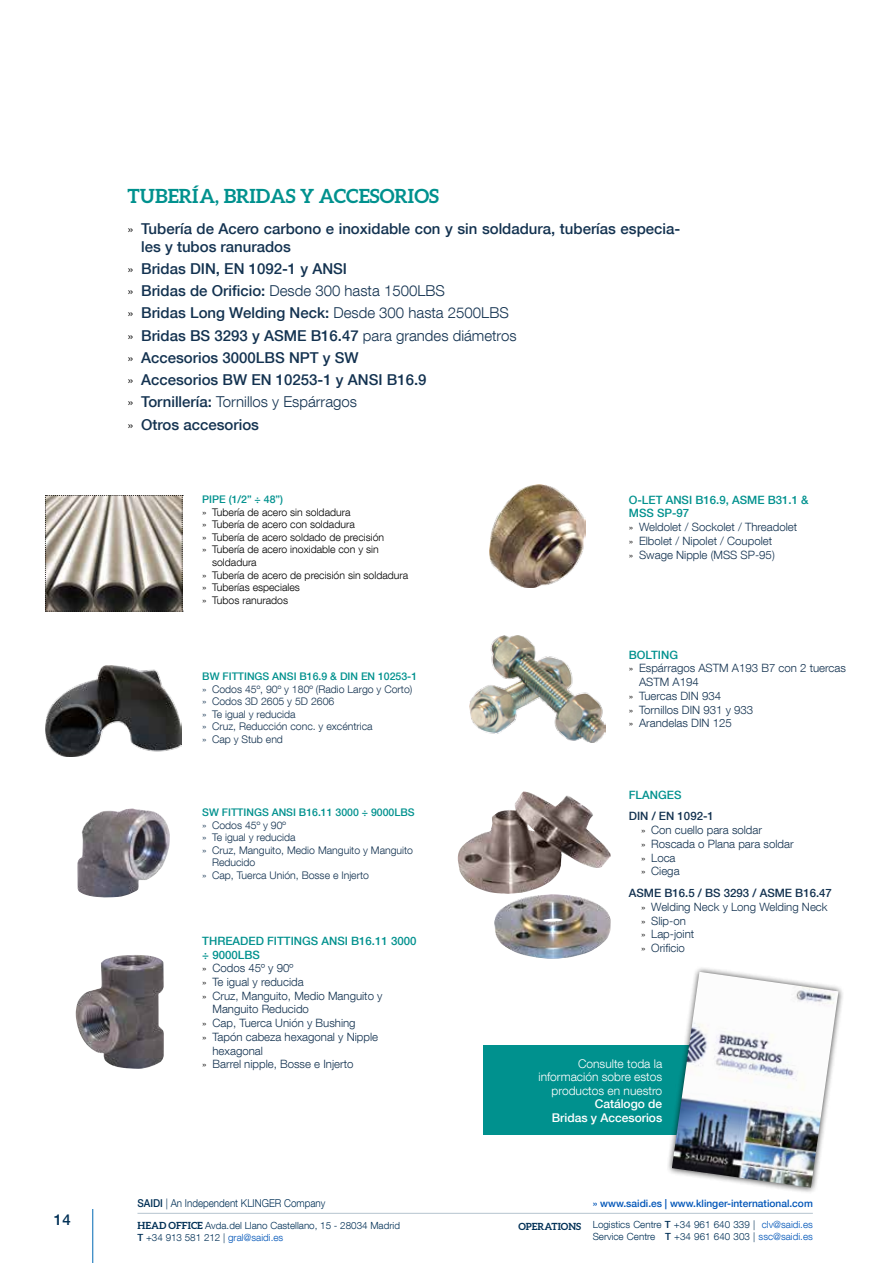
<style>
.page{position:relative;width:893px;height:1263px;background:#fff}
.page>*{position:absolute;margin:0;border:0;box-sizing:border-box;transform-origin:0 0}
.t1{font:700 19.5px "Aleo";color:#00918e}
.t2{font:500 15px/22.2px "Helvetica Neue LT Com";color:#133250}
.t3{font:500 15px "Helvetica Neue LT Com";color:#003056}
.t4{font:300 12px/13.5px "Helvetica Neue LT Com";color:#fff;text-align:right}
.t5{font:500 12px/13.5px "Helvetica Neue LT Com";color:#fff;text-align:right}
.t6{font:300 11.4px/13.8px "Helvetica Neue LT Com";color:#133250}
.t7{font:500 11.4px "Helvetica Neue LT Com";color:#00918e}
.t8{font:300 10.8px "Helvetica Neue LT Com";color:#003056;scale:.91 1}
.t9{font:300 10.5px/12.6px "Helvetica Neue LT Com";color:#133250}
.t10{font:300 10.5px "Helvetica Neue LT Com";color:#000}
.t11{font:500 10.5px "Helvetica Neue LT Com";color:#00918e}
.t12{font:500 10.2px "Helvetica Neue LT Com";color:#0055b8}
.t13{font:300 9.9px/11.9px "Helvetica Neue LT Com";color:#003056}
.t14{font:700 9.9px "Aleo";color:#003056}
.s1{font-weight:300;font-size:14.25px;color:#000}
.s2{font-weight:300}
.s3{font-size:10.5px;color:#000}
.s4{font-weight:500;color:#00918e}
.s5{font-weight:500}
.s6{font-family:"Aleo";font-weight:700}
.s7{color:#0055b8}
</style>
<div class="page">
<svg style="left:45px;top:495px;width:138px;height:117px"></svg>
<img style="left:45px;top:666px;width:137px;height:91px">
<img style="left:490px;top:485px;width:96px;height:103px">
<img style="left:77px;top:808px;width:93px;height:89px">
<img style="left:76px;top:955px;width:88px;height:114px">
<img style="left:469px;top:636px;width:137px;height:106px">
<img style="left:494px;top:894px;width:117px;height:65px">
<img style="left:458px;top:791px;width:153px;height:103px">
<hr style="left:92px;top:1209px;width:1px;height:54px;background:#0069b4">
<hr style="left:137px;top:1213px;width:676px;height:1px;background:#758fa4">
<div style="left:483px;top:1046px;width:263px;height:89px;background:#00918e"></div>
<div style="left:666px;top:966px;width:179px;height:228px;background:#000;opacity:.75"></div>
<img style="left:672px;top:972px;width:166px;height:216px">
<h2 class="t3" style="left:54px;top:1210px;width:18px">14</h2>
<h1 class="t1" style="left:128px;top:184px;width:313px">TUBERÍA, BRIDAS Y ACCESORIOS</h1>
<h2 class="t2" style="left:141px;top:219px;width:541px;line-height:18px;text-indent:-14px"><span class="s1">»</span> Tubería de Acero carbono e inoxidable con y sin soldadura, tuberías especia&shy;les y tubos ranurados</h2>
<p class="t2" style="left:128px;top:257px;width:391px"><span class="s1">»</span> Bridas DIN, EN 1092-1 y ANSI<br><span class="s1">»</span> Bridas de Orificio: <span class="s2">Desde 300 hasta 1500LBS<br></span><span class="s1">»</span> Bridas Long Welding Neck: <span class="s2">Desde 300 hasta 2500LBS </span><span class="s1">»</span> Bridas BS 3293 y ASME B16.47 <span class="s2">para grandes diámetros </span><span class="s1">»</span> Accesorios 3000LBS NPT y SW<br><span class="s1">»</span> Accesorios BW EN 10253-1 y ANSI B16.9<br><span class="s1">»</span> Tornillería: <span class="s2">Tornillos y Espárragos<br></span><span class="s1">»</span> Otros accesorios</p>
<p class="t11" style="left:202px;top:493px;width:82px">PIPE (1/2” ÷ 48”)</p>
<p class="t10" style="left:202px;top:505px;width:150px">» Tubería de acero sin soldadura</p>
<p class="t10" style="left:202px;top:518px;width:154px">» Tubería de acero con soldadura</p>
<p class="t10" style="left:202px;top:531px;width:183px">» Tubería de acero soldado de precisión</p>
<p class="t10" style="left:202px;top:543px;width:178px">» Tubería de acero inoxidable con y sin</p>
<p class="t10" style="left:212px;top:556px;width:46px">soldadura</p>
<p class="t10" style="left:202px;top:568px;width:207px">» Tubería de acero de precisión sin soldadura</p>
<p class="t10" style="left:202px;top:581px;width:99px">» Tuberías especiales</p>
<p class="t10" style="left:202px;top:594px;width:87px">» Tubos ranurados</p>
<p class="t11" style="left:202px;top:670px;width:216px">BW FITTINGS ANSI B16.9 &amp; DIN EN 10253-1</p>
<p class="t9" style="left:202px;top:682px;width:212px">» Codos 45º, 90º y 180º (Radio Largo y Corto) » Codos 3D 2605 y 5D 2606<br>» Te igual y reducida<br>» Cruz, Reducción conc. y excéntrica<br>» Cap y Stub end</p>
<p class="t11" style="left:202px;top:806px;width:214px">SW FITTINGS ANSI B16.11 3000 ÷ 9000LBS</p>
<p class="t9" style="left:202px;top:818px;width:85px">» Codos 45º y 90º</p>
<p class="t9" style="left:202px;top:831px;width:95px">» Te igual y reducida</p>
<p class="t9" style="left:202px;top:843px;width:212px">» Cruz, Manguito, Medio Manguito y Manguito</p>
<p class="t9" style="left:212px;top:856px;width:45px">Reducido</p>
<p class="t9" style="left:202px;top:869px;width:168px">» Cap, Tuerca Unión, Bosse e Injerto</p>
<p class="t7" style="left:202px;top:934px;width:216px">THREADED FITTINGS ANSI B16.11 3000</p>
<p class="t7" style="left:202px;top:947px;width:59px">÷ 9000LBS</p>
<p class="t6" style="left:202px;top:961px;width:92px"><span class="s3">»</span> Codos 45º y 90º</p>
<p class="t6" style="left:202px;top:975px;width:103px"><span class="s3">»</span> Te igual y reducida</p>
<p class="t6" style="left:202px;top:988px;width:182px"><span class="s3">»</span> Cruz, Manguito, Medio Manguito y</p>
<p class="t6" style="left:212px;top:1002px;width:98px">Manguito Reducido</p>
<p class="t6" style="left:202px;top:1016px;width:155px"><span class="s3">»</span> Cap, Tuerca Unión y Bushing</p>
<p class="t6" style="left:202px;top:1030px;width:177px"><span class="s3">»</span> Tapón cabeza hexagonal y Nipple</p>
<p class="t6" style="left:212px;top:1043px;width:52px">hexagonal</p>
<p class="t6" style="left:202px;top:1057px;width:153px"><span class="s3">»</span> Barrel nipple, Bosse e Injerto</p>
<p class="t6" style="left:629px;top:492px;width:181px"><span class="s4">O-LET ANSI B16.9, ASME B31.1 &amp;<br>MSS SP-97<br></span><span class="s3">»</span> Weldolet / Sockolet / Threadolet<br><span class="s3">»</span> Elbolet / Nipolet / Coupolet<br><span class="s3">»</span> Swage Nipple (MSS SP-95)</p>
<p class="t7" style="left:629px;top:648px;width:51px">BOLTING</p>
<p class="t6" style="left:629px;top:661px;width:219px"><span class="s3">»</span> Espárragos ASTM A193 B7 con 2 tuercas</p>
<p class="t6" style="left:639px;top:675px;width:61px">ASTM A194</p>
<p class="t6" style="left:629px;top:689px;width:94px"><span class="s3">»</span> Tuercas DIN 934</p>
<p class="t6" style="left:629px;top:702px;width:126px"><span class="s3">»</span> Tornillos DIN 931 y 933</p>
<p class="t6" style="left:629px;top:716px;width:105px"><span class="s3">»</span> Arandelas DIN 125</p>
<p class="t7" style="left:629px;top:788px;width:54px">FLANGES</p>
<p class="t6" style="left:641px;top:809px;width:154px;text-indent:-12px"><span class="s5">DIN / EN 1092-1<br></span><span class="s3">»</span> Con cuello para soldar<br><span class="s3">»</span> Roscada o Plana para soldar <span class="s3">»</span> Loca<br><span class="s3">»</span> Ciega</p>
<p class="t6" style="left:641px;top:886px;width:192px;text-indent:-12px"><span class="s5">ASME B16.5 / BS 3293 / ASME B16.47 </span><span class="s3">»</span> Welding Neck y Long Welding Neck <span class="s3">»</span> Slip-on<br><span class="s3">»</span> Lap-joint<br><span class="s3">»</span> Orificio</p>
<p class="t4" style="left:538px;top:1056px;width:125px">Consulte toda la información sobre estos productos en nuestro</p>
<p class="t5" style="left:552px;top:1097px;width:112px">Catálogo de<br>Bridas y Accesorios</p>
<p class="t8" style="left:137px;top:1197px;width:208px"><span class="s5">SAIDI</span> | An Independent KLINGER Company</p>
<p class="t13" style="left:137px;top:1219px;width:264px"><span class="s6">HEAD OFFICE</span> Avda.del Llano Castellano, 15 - 28034 Madrid<br><span class="s5">T</span> +34 913 581 212 | <span class="s7">gral@saidi.es</span></p>
<p class="t13" style="left:593px;top:1218px;width:222px">Logistics Centre <span class="s5">T</span> +34 961 640 339 | <span class="s7">clv@saidi.es<br></span>Service Centre <span class="s5">T</span> +34 961 640 303 | <span class="s7">ssc@saidi.es</span></p>
<p class="t12" style="left:593px;top:1197px;width:222px">» www.saidi.es | www.klinger-international.com</p>
<p class="t14" style="left:518px;top:1220px;width:64px">OPERATIONS</p>
</div>
